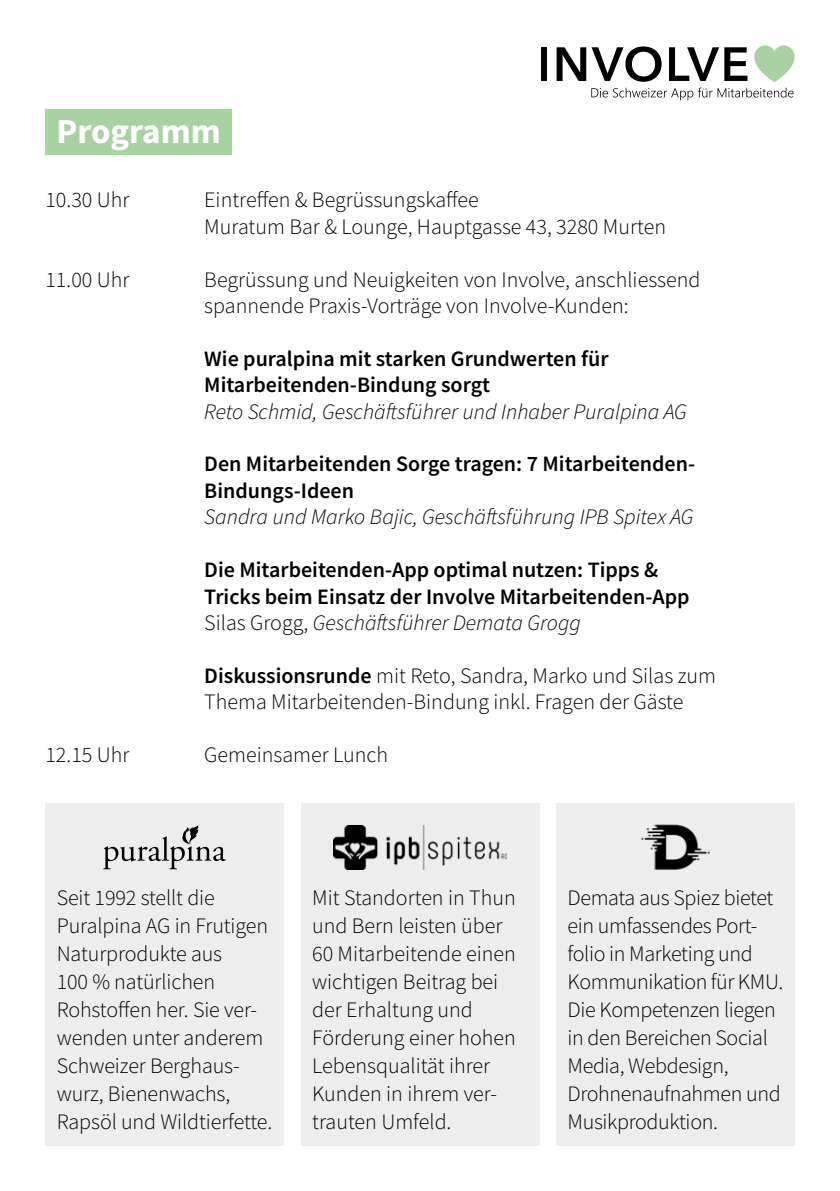
<style>
.page{position:relative;width:840px;height:1191px;background:#fff}
.page>*{position:absolute;margin:0;border:0;box-sizing:border-box;transform-origin:0 0}
.t1{font:700 35px "Source Sans Pro";color:#fff}
.t2{font:300 22px/28px "Source Sans Pro";letter-spacing:-.005em;color:#000}
.t3{font:600 22px/26.4px "Source Sans Pro";color:#000}
.t4{font:italic 300 22px "Source Sans Pro";color:#000}
.s1{font-weight:300}
.s2{font-weight:300;font-style:italic}
.s3{font-weight:600}
</style>
<div class="page">
<div style="left:45px;top:803px;width:239px;height:342px;background:#ededed"></div>
<div style="left:300px;top:803px;width:239px;height:342px;background:#ededed"></div>
<div style="left:556px;top:803px;width:238px;height:342px;background:#ededed"></div>
<div style="left:541px;top:47px;width:6px;height:34px;background:#000"></div>
<svg style="left:556px;top:46px;width:105px;height:36px"></svg>
<svg style="left:669px;top:47px;width:49px;height:34px"></svg>
<svg style="left:724px;top:47px;width:23px;height:34px"></svg>
<svg style="left:754px;top:45px;width:40px;height:37px"></svg>
<svg style="left:591px;top:88px;width:202px;height:12px"></svg>
<svg style="left:103px;top:825px;width:123px;height:44px"></svg>
<img style="left:333px;top:825px;width:173px;height:44px">
<img style="left:641px;top:824px;width:69px;height:46px">
<div style="left:45px;top:109px;width:187px;height:45px;background:#a9d2a3"></div>
<h1 class="t1" style="left:57px;top:108px;width:165px">Programm</h1>
<p class="t2" style="left:45px;top:186px;width:85px">10.30 Uhr</p>
<p class="t2" style="left:204px;top:187px;width:463px;line-height:26.4px">Eintreffen &amp; Begrüssungskaffee<br>Muratum Bar &amp; Lounge, Hauptgasse 43, 3280 Murten</p>
<p class="t2" style="left:45px;top:265px;width:85px">11.00 Uhr</p>
<p class="t2" style="left:204px;top:266px;width:497px;line-height:26.4px">Begrüssung und Neuigkeiten von Involve, anschliessend spannende Praxis-Vorträge von Involve-Kunden:</p>
<p class="t3" style="left:204px;top:345px;width:405px">Wie puralpina mit starken Grundwerten für<br>Mitarbeitenden-Bindung sorgt</p>
<p class="t4" style="left:204px;top:398px;width:483px">Reto Schmid, Geschäftsführer und Inhaber Puralpina AG</p>
<p class="t3" style="left:204px;top:451px;width:492px">Den Mitarbeitenden Sorge tragen: 7 Mitarbeitenden-<br>Bindungs-Ideen</p>
<p class="t4" style="left:204px;top:503px;width:490px">Sandra und Marko Bajic, Geschäftsführung IPB Spitex AG</p>
<p class="t3" style="left:204px;top:556px;width:486px">Die Mitarbeitenden-App optimal nutzen: Tipps &amp;<br>Tricks beim Einsatz der Involve Mitarbeitenden-App<br><span class="s1">Silas Grogg,</span> <span class="s2">Geschäftsführer Demata Grogg</span></p>
<p class="t2" style="left:204px;top:662px;width:512px;line-height:26.4px"><span class="s3">Diskussionsrunde</span> mit Reto, Sandra, Marko und Silas zum<br>Thema Mitarbeitenden-Bindung inkl. Fragen der Gäste</p>
<p class="t2" style="left:45px;top:740px;width:85px">12.15 Uhr</p>
<p class="t2" style="left:204px;top:740px;width:185px">Gemeinsamer Lunch</p>
<p class="t2" style="left:57px;top:883px;width:217px">Seit 1992 stellt die<br>Puralpina AG in Frutigen<br>Naturprodukte aus<br>100 % natürlichen<br>Rohstoffen her. Sie ver&shy;wenden unter anderem<br>Schweizer Berghaus&shy;wurz, Bienenwachs,<br>Rapsöl und Wildtierfette.</p>
<p class="t2" style="left:312px;top:883px;width:205px">Mit Standorten in Thun und Bern leisten über<br>60 Mitarbeitende einen wichtigen Beitrag bei der Erhaltung und<br>Förderung einer hohen<br>Lebensqualität ihrer<br>Kunden in ihrem ver&shy;trauten Umfeld.</p>
<p class="t2" style="left:567px;top:883px;width:217px">Demata aus Spiez bietet ein umfassendes Port&shy;folio in Marketing und<br>Kommunikation für KMU.<br>Die Kompetenzen liegen in den Bereichen Social<br>Media, Webdesign,<br>Drohnenaufnahmen und<br>Musikproduktion.</p>
</div>
